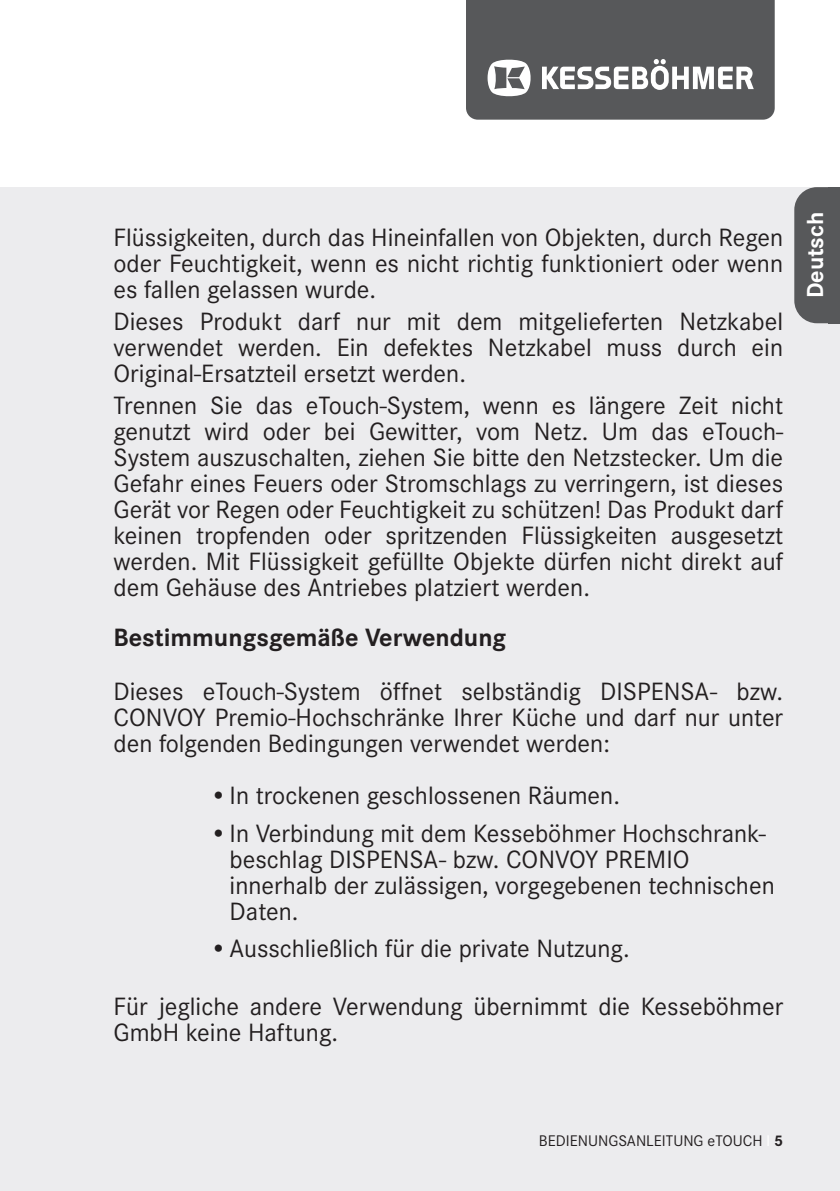
<style>
.page{position:relative;width:840px;height:1191px;background:#fff}
.page>*{position:absolute;margin:0;border:0;box-sizing:border-box;transform-origin:0 0}
.Listenabsatz{font:26px/26px "Corporate S";color:#231f20;text-align:justify}
.t1{font:700 26px "Corporate S";color:#231f20}
.t2{font:700 24px "Corporate S";color:#fff}
.t3{font:16px "Corporate S";color:#231f20}
.s1{color:#fff}
.s2{font-weight:700}
</style>
<div class="page">
<div style="left:0;top:187px;width:839px;height:1004px;background:#ececee"></div>
<svg style="left:794px;top:187px;width:33px;height:136px;background:#5f6062"></svg>
<div style="left:827px;top:187px;width:12px;height:136px;background:#57585a"></div>
<svg style="left:466px;top:0;width:308px;height:120px;background:#68696b"></svg>
<p class="Listenabsatz" style="left:113px;top:225px;width:670px">Flüssigkeiten, durch das Hineinfallen von Objekten, durch Regen oder Feuchtigkeit, wenn es nicht richtig funktioniert oder wenn es fallen gelassen wurde.</p>
<p class="Listenabsatz" style="left:113px;top:309px;width:670px">Dieses Produkt darf nur mit dem mitgelieferten Netzkabel verwendet werden. Ein defektes Netzkabel muss durch ein Original-Ersatzteil ersetzt werden.</p>
<p class="Listenabsatz" style="left:113px;top:392px;width:670px">Trennen Sie das eTouch-System, wenn es längere Zeit nicht genutzt wird oder bei Gewitter, vom Netz. Um das eTouch-System auszuschalten, ziehen Sie bitte den Netzstecker. Um die Gefahr eines Feuers oder Stromschlags zu verringern, ist dieses Gerät vor Regen oder Feuchtigkeit zu schützen! Das Produkt darf keinen tropfenden oder spritzenden Flüssigkeiten ausgesetzt werden. Mit Flüssigkeit gefüllte Objekte dürfen nicht direkt auf dem Gehäuse des Antriebes platziert werden.</p>
<p class="t1" style="left:113px;top:622px;width:394px">Bestimmungsgemäße Verwendung</p>
<p class="Listenabsatz" style="left:113px;top:679px;width:670px;text-align:left">Dieses eTouch-System öffnet selbständig DISPENSA- bzw.<br>CONVOY Premio-Hochschränke Ihrer Küche und darf nur unter den folgenden Bedingungen verwendet werden:</p>
<p class="Listenabsatz" style="left:210px;top:783px;width:407px">•In trockenen geschlossenen Räumen.</p>
<p class="Listenabsatz" style="left:229px;top:820px;width:546px;text-align:left;text-indent:-20px">•In Verbindung mit dem Kesseböhmer Hochschrank&shy;beschlag DISPENSA- bzw. CONVOY PREMIO innerhalb der zulässigen, vorgegebenen technischen Daten.</p>
<p class="Listenabsatz" style="left:210px;top:936px;width:417px">•Ausschließlich für die private Nutzung.</p>
<p class="Listenabsatz" style="left:113px;top:993px;width:670px">Für jegliche andere Verwendung übernimmt die Kesseböhmer<br>GmbH keine Haftung.</p>
<p class="t2" style="left:801px;top:298px;width:88px;rotate:-90deg">Deutsch</p>
<p class="t3" style="left:538px;top:1132px;width:246px">BEDIENUNGSANLEITUNG eTOUCH <span class="s1">l</span> <span class="s2">5</span></p>
</div>
